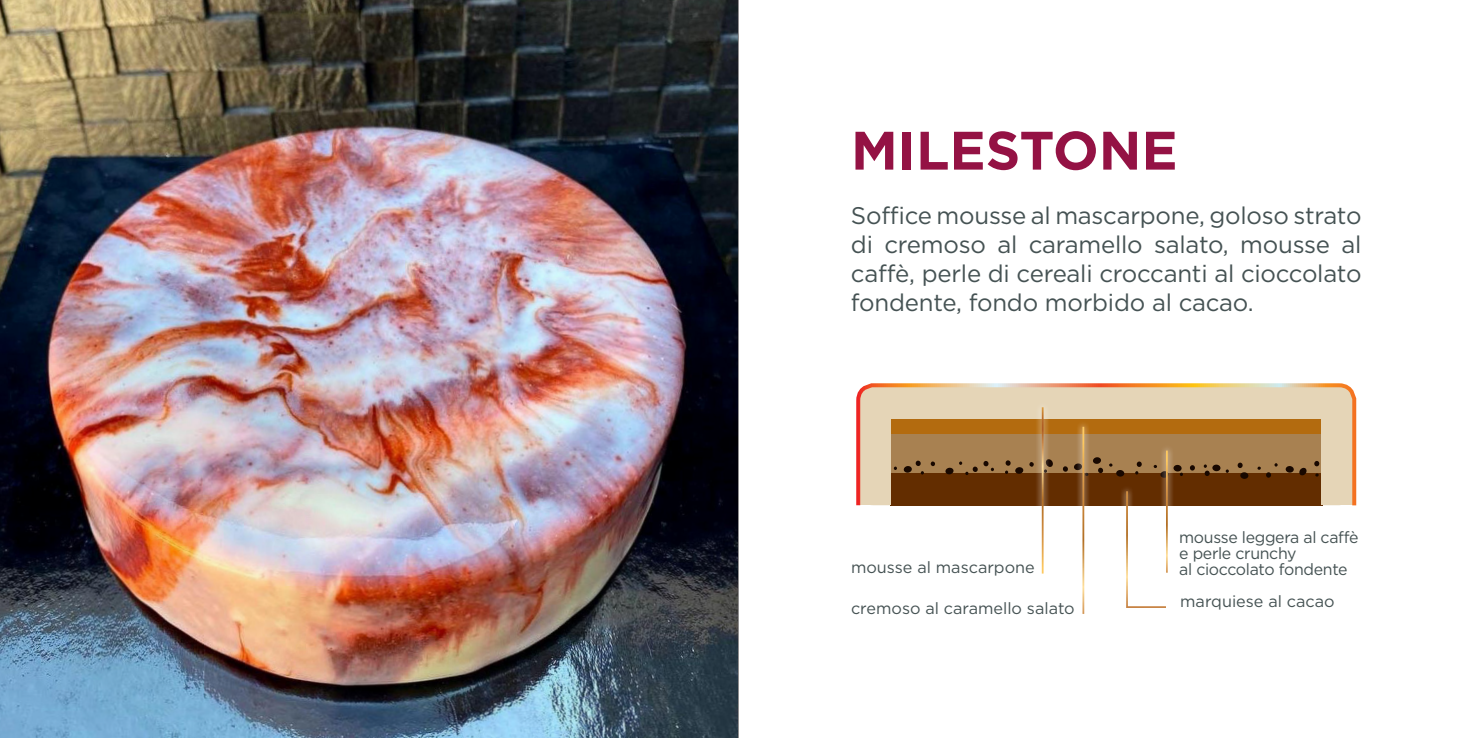
<style>
.page{position:relative;width:1475px;height:738px;background:#fff}
.page>*{position:absolute;margin:0;border:0;box-sizing:border-box;transform-origin:0 0}
.t1{font:700 54px "Gotham";color:#941244}
.t2{font:24px/28.8px "Gotham";letter-spacing:-.01em;color:#455253;text-align:justify}
.t3{font:16.2px "Gotham";color:#455253}
.t4{font:16.2px "Gotham";letter-spacing:-.02em;color:#455253}
</style>
<div class="page">
<hr style="left:736px;top:0;width:2px;height:737px;background:#231f20">
<svg style="left:856px;top:383px;width:501px;height:123px;background:#b58d60"></svg>
<svg style="left:1115px;top:469px;width:9px;height:7px"></svg>
<div style="left:1173px;top:464px;width:8px;height:7px;background:#180800;border-radius:50%"></div>
<svg style="left:1211px;top:464px;width:9px;height:7px"></svg>
<svg style="left:1239px;top:471px;width:9px;height:7px"></svg>
<svg style="left:1285px;top:465px;width:8px;height:7px"></svg>
<svg style="left:1298px;top:467px;width:8px;height:8px"></svg>
<svg style="left:1062px;top:465px;width:6px;height:6px"></svg>
<svg style="left:930px;top:461px;width:5px;height:5px"></svg>
<svg style="left:1028px;top:461px;width:5px;height:5px"></svg>
<svg style="left:1189px;top:464px;width:5px;height:6px"></svg>
<svg style="left:1004px;top:459px;width:6px;height:14px"></svg>
<svg style="left:958px;top:461px;width:19px;height:14px"></svg>
<svg style="left:915px;top:460px;width:8px;height:14px"></svg>
<svg style="left:983px;top:460px;width:10px;height:11px"></svg>
<svg style="left:1134px;top:461px;width:7px;height:13px"></svg>
<svg style="left:1314px;top:473px;width:4px;height:3px"></svg>
<svg style="left:1153px;top:464px;width:3px;height:4px"></svg>
<svg style="left:1097px;top:463px;width:15px;height:10px"></svg>
<svg style="left:1237px;top:462px;width:5px;height:6px"></svg>
<svg style="left:1256px;top:463px;width:21px;height:14px"></svg>
<svg style="left:1313px;top:460px;width:6px;height:6px"></svg>
<svg style="left:1092px;top:456px;width:9px;height:8px"></svg>
<svg style="left:1014px;top:466px;width:9px;height:7px"></svg>
<div style="left:945px;top:467px;width:8px;height:7px;background:#180800;border-radius:50%"></div>
<svg style="left:903px;top:465px;width:8px;height:7px"></svg>
<svg style="left:1049px;top:458px;width:4px;height:14px"></svg>
<svg style="left:1203px;top:464px;width:6px;height:12px"></svg>
<img style="left:0;top:0;width:737px;height:737px">
<svg style="left:1035px;top:401px;width:14px;height:173px"></svg>
<hr style="left:1041px;top:407px;width:2px;height:166px;background:#fff">
<svg style="left:1075px;top:421px;width:15px;height:193px"></svg>
<hr style="left:1082px;top:426px;width:2px;height:187px;background:#fff">
<svg style="left:1159px;top:444px;width:14px;height:62px"></svg>
<hr style="left:1165px;top:450px;width:2px;height:122px;background:#fff">
<svg style="left:1119px;top:485px;width:52px;height:88px"></svg>
<svg style="left:1124px;top:489px;width:43px;height:119px"></svg>
<p class="t1" style="left:850px;top:119px;width:328px">MILESTONE</p>
<p class="t2" style="left:850px;top:201px;width:512px">Soffice mousse al mascarpone, goloso strato di cremoso al caramello salato, mousse al caffè, perle di cereali croccanti al cioccolato fondente, fondo morbido al cacao.</p>
<p class="t3" style="left:850px;top:557px;width:185px">mousse al mascarpone</p>
<p class="t3" style="left:850px;top:598px;width:225px">cremoso al caramello salato</p>
<p class="t4" style="left:1178px;top:528px;width:181px">mousse leggera al caffè</p>
<p class="t4" style="left:1178px;top:544px;width:119px">e perle crunchy</p>
<p class="t4" style="left:1178px;top:560px;width:170px">al cioccolato fondente</p>
<p class="t3" style="left:1179px;top:592px;width:156px">marquiese al cacao</p>
</div>
